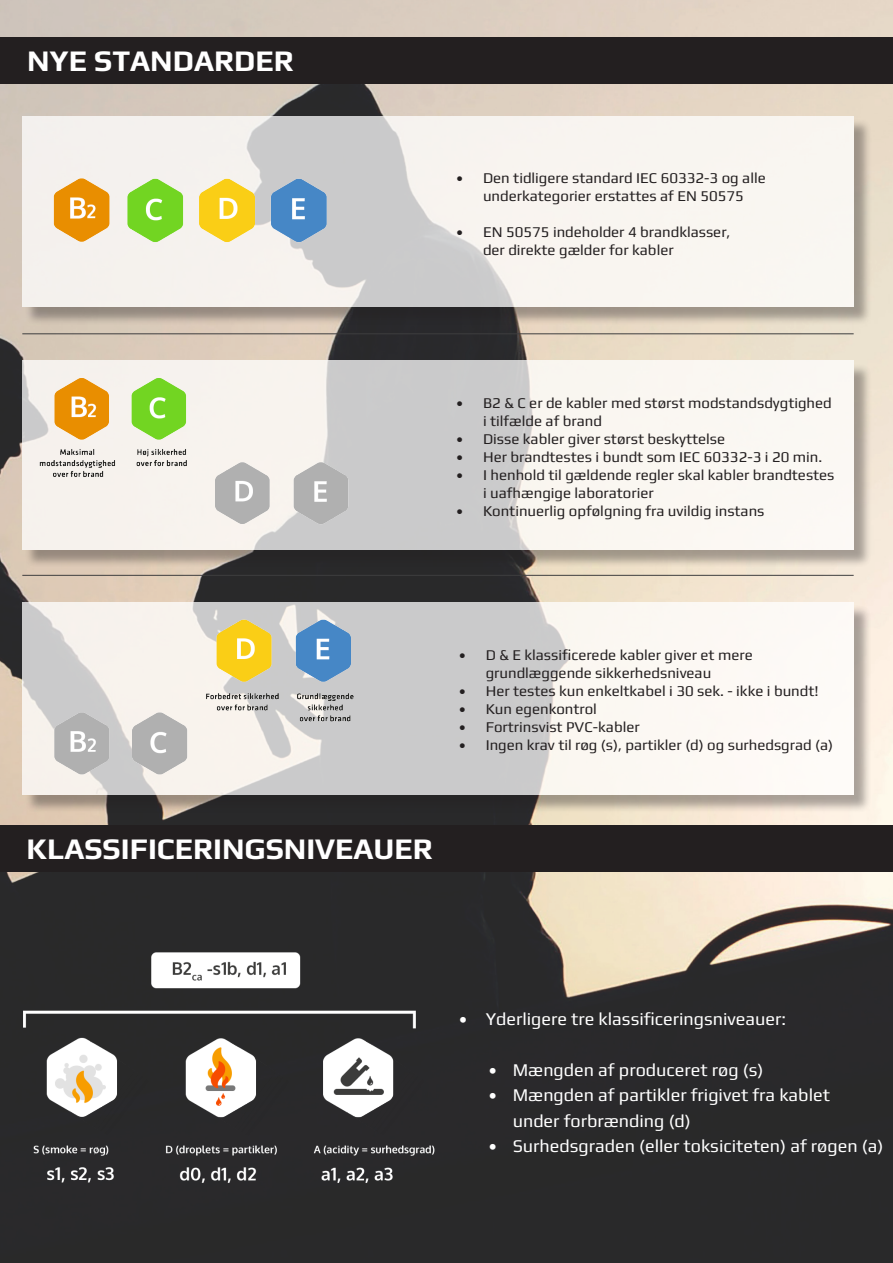
<style>
.page{position:relative;width:893px;height:1263px;background:#fff}
.page>*{position:absolute;margin:0;border:0;box-sizing:border-box;transform-origin:0 0}
.t1{font:700 30px "Play";color:#fff}
.t2{font:18px/25.5px "Play";color:#fff}
.t3{font:15px/18px "Play";color:#231f20}
</style>
<div class="page">
<img style="left:0;top:0;width:893px;height:1263px">
<div style="left:0;top:37px;width:893px;height:47px;background:#231f20"></div>
<div style="left:0;top:825px;width:893px;height:47px;background:#231f20"></div>
<img style="left:0;top:924px;width:496px;height:310px">
<div style="left:25px;top:118px;width:847px;height:208px;background:#231f20;opacity:.5"></div>
<svg style="left:22px;top:116px;width:832px;height:191px;fill:#f8f4ef"></svg>
<img style="left:40px;top:170px;width:310px;height:79px">
<div style="left:25px;top:363px;width:847px;height:206px;background:#231f20;opacity:.5"></div>
<svg style="left:22px;top:361px;width:832px;height:189px;fill:#f9f6f0"></svg>
<img style="left:38px;top:378px;width:332px;height:181px">
<div style="left:24px;top:604px;width:848px;height:209px;background:#231f20;opacity:.5"></div>
<svg style="left:22px;top:602px;width:832px;height:193px;fill:#fbf7f1"></svg>
<img style="left:54px;top:615px;width:320px;height:183px">
<hr style="left:22px;top:333px;width:832px;height:1px;background:#3e3e3f">
<hr style="left:22px;top:575px;width:832px;height:1px;background:#3e3e3f">
<p class="t1" style="left:27px;top:43px;width:268px">NYE STANDARDER</p>
<p class="t3" style="left:456px;top:168px;width:311px;text-align:center">• Den tidligere standard IEC 60332-3 og alle underkategorier erstattes af EN 50575</p>
<p class="t3" style="left:483px;top:222px;width:249px;text-indent:-27px">• EN 50575 indeholder 4 brandklasser, der direkte gælder for kabler</p>
<p class="t3" style="left:483px;top:394px;width:350px;text-indent:-27px">• B2 &amp; C er de kabler med størst modstandsdygtighed i tilfælde af brand</p>
<p class="t3" style="left:456px;top:430px;width:271px">• Disse kabler giver størst beskyttelse</p>
<p class="t3" style="left:456px;top:448px;width:368px">• Her brandtestes i bundt som IEC 60332-3 i 20 min.</p>
<p class="t3" style="left:483px;top:466px;width:353px;text-indent:-27px">• I henhold til gældende regler skal kabler brandtestes i uafhængige laboratorier</p>
<p class="t3" style="left:456px;top:502px;width:310px">• Kontinuerlig opfølgning fra uvildig instans</p>
<p class="t3" style="left:486px;top:646px;width:268px;text-indent:-27px">• D &amp; E klassificerede kabler giver et mere grundlæggende sikkerhedsniveau</p>
<p class="t3" style="left:459px;top:682px;width:361px">• Her testes kun enkeltkabel i 30 sek. - ikke i bundt!</p>
<p class="t3" style="left:459px;top:700px;width:140px">• Kun egenkontrol</p>
<p class="t3" style="left:459px;top:718px;width:182px">• Fortrinsvist PVC-kabler</p>
<p class="t3" style="left:459px;top:736px;width:376px">• Ingen krav til røg (s), partikler (d) og surhedsgrad (a)</p>
<p class="t1" style="left:27px;top:831px;width:408px">KLASSIFICERINGSNIVEAUER</p>
<p class="t2" style="left:459px;top:1005px;width:329px">• Yderligere tre klassificeringsniveauer:</p>
<p class="t2" style="left:488px;top:1056px;width:276px">• Mængden af produceret røg (s)</p>
<p class="t2" style="left:513px;top:1082px;width:319px;text-indent:-24px">• Mængden af partikler frigivet fra kablet under forbrænding (d)</p>
<p class="t2" style="left:488px;top:1133px;width:396px">• Surhedsgraden (eller toksiciteten) af røgen (a)</p>
</div>
